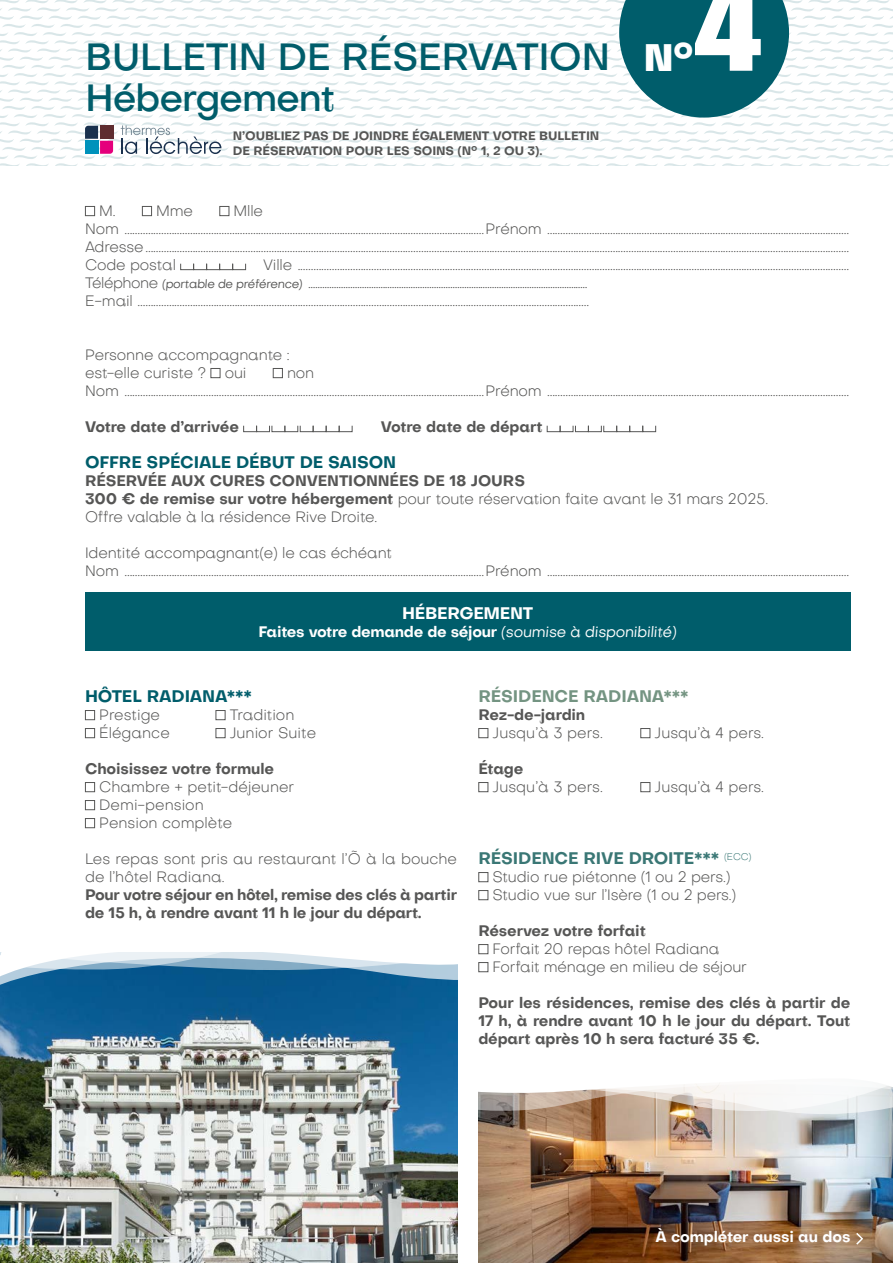
<style>
.page{position:relative;width:893px;height:1263px;background:#fff}
.page>*{position:absolute;margin:0;border:0;box-sizing:border-box;transform-origin:0 0}
.t1{font:800 104.55px "Subjectivity";color:#fff}
.t2{font:500 37.5px/40.5px "Subjectivity";letter-spacing:-.02em;color:#005d6b}
.t3{font:800 37.5px "Subjectivity";color:#fff}
.t4{font:700 16.5px "Subjectivity";letter-spacing:-.01em;color:#005d6b}
.t5{font:700 16.5px "Subjectivity";letter-spacing:-.01em;color:#3a7775}
.t6{font:700 16.5px "Subjectivity";letter-spacing:-.01em;color:#749482}
.t7{font:700 16.5px "Subjectivity";letter-spacing:-.02em;color:#fff}
.t8{font:300 15px/18px "Subjectivity";letter-spacing:-.01em;color:#565655}
.t9{font:300 15px/18px "Subjectivity";letter-spacing:-.03em;color:#565655}
.t10{font:700 15px/18px "Subjectivity";letter-spacing:-.02em;color:#565655}
.t11{font:700 15px "Subjectivity";letter-spacing:-.02em;color:#fff}
.t12{font:700 12px/15px "Subjectivity";letter-spacing:-.01em;color:#565655}
.s1{font-weight:400;font-style:italic;font-size:12px}
.s2{font-weight:700}
.s3{font-weight:400;font-style:italic}
</style>
<div class="page">
<img style="left:478px;top:1120px;width:415px;height:143px">
<svg style="left:457px;top:1066px;width:436px;height:54px"></svg>
<img style="left:0;top:987px;width:457px;height:276px">
<svg style="left:0;top:944px;width:489px;height:43px"></svg>
<svg style="left:0;top:0;width:893px;height:166px"></svg>
<svg style="left:619px;top:0;width:170px;height:118px;background:#297783"></svg>
<div style="left:85px;top:206px;width:10px;height:10px;border:1px solid #565655"></div>
<div style="left:142px;top:206px;width:10px;height:10px;border:1px solid #565655"></div>
<div style="left:219px;top:206px;width:10px;height:10px;border:1px solid #565655"></div>
<div style="left:180px;top:263px;width:14px;height:7px;border:1px solid #565655"></div>
<div style="left:193px;top:263px;width:14px;height:7px;border:1px solid #565655"></div>
<div style="left:206px;top:263px;width:14px;height:7px;border:1px solid #565655"></div>
<div style="left:219px;top:263px;width:14px;height:7px;border:1px solid #565655"></div>
<div style="left:232px;top:263px;width:14px;height:7px;border:1px solid #565655"></div>
<div style="left:210px;top:368px;width:10px;height:10px;border:1px solid #565655"></div>
<div style="left:273px;top:368px;width:10px;height:10px;border:1px solid #565655"></div>
<div style="left:243px;top:425px;width:14px;height:7px;border:1px solid #565655"></div>
<div style="left:256px;top:425px;width:14px;height:7px;border:1px solid #565655"></div>
<div style="left:272px;top:425px;width:13px;height:7px;border:1px solid #565655"></div>
<div style="left:285px;top:425px;width:13px;height:7px;border:1px solid #565655"></div>
<div style="left:300px;top:425px;width:13px;height:7px;border:1px solid #565655"></div>
<div style="left:313px;top:425px;width:13px;height:7px;border:1px solid #565655"></div>
<div style="left:326px;top:425px;width:13px;height:7px;border:1px solid #565655"></div>
<div style="left:339px;top:425px;width:13px;height:7px;border:1px solid #565655"></div>
<div style="left:547px;top:425px;width:13px;height:7px;border:1px solid #565655"></div>
<div style="left:560px;top:425px;width:13px;height:7px;border:1px solid #565655"></div>
<div style="left:575px;top:425px;width:14px;height:7px;border:1px solid #565655"></div>
<div style="left:588px;top:425px;width:14px;height:7px;border:1px solid #565655"></div>
<div style="left:603px;top:425px;width:14px;height:7px;border:1px solid #565655"></div>
<div style="left:616px;top:425px;width:14px;height:7px;border:1px solid #565655"></div>
<div style="left:629px;top:425px;width:14px;height:7px;border:1px solid #565655"></div>
<div style="left:642px;top:425px;width:14px;height:7px;border:1px solid #565655"></div>
<div style="left:85px;top:710px;width:10px;height:10px;border:1px solid #565655"></div>
<div style="left:216px;top:710px;width:9px;height:10px;border:1px solid #565655"></div>
<div style="left:85px;top:728px;width:10px;height:10px;border:1px solid #565655"></div>
<div style="left:216px;top:728px;width:9px;height:10px;border:1px solid #565655"></div>
<div style="left:85px;top:782px;width:10px;height:10px;border:1px solid #565655"></div>
<div style="left:85px;top:800px;width:10px;height:10px;border:1px solid #565655"></div>
<div style="left:85px;top:818px;width:10px;height:10px;border:1px solid #565655"></div>
<svg style="left:85px;top:126px;width:28px;height:28px"></svg>
<svg style="left:121px;top:125px;width:100px;height:29px"></svg>
<div style="left:85px;top:592px;width:765px;height:59px;background:#005d6b"></div>
<div style="left:478px;top:728px;width:10px;height:10px;border:1px solid #565655"></div>
<div style="left:640px;top:728px;width:10px;height:10px;border:1px solid #565655"></div>
<div style="left:478px;top:782px;width:10px;height:10px;border:1px solid #565655"></div>
<div style="left:640px;top:782px;width:10px;height:10px;border:1px solid #565655"></div>
<div style="left:478px;top:872px;width:10px;height:10px;border:1px solid #565655"></div>
<div style="left:478px;top:890px;width:10px;height:10px;border:1px solid #565655"></div>
<div style="left:478px;top:944px;width:10px;height:10px;border:1px solid #565655"></div>
<div style="left:478px;top:962px;width:10px;height:10px;border:1px solid #565655"></div>
<svg style="left:855px;top:1231px;width:9px;height:15px"></svg>
<h1 class="t1" style="left:693px;top:-26px;width:73px">4</h1>
<h2 class="t2" style="left:85px;top:37px;width:527px">BULLETIN DE RÉSERVATION<br>Hébergement</h2>
<h2 class="t3" style="left:643px;top:36px;width:52px">N°</h2>
<p class="t12" style="left:233px;top:128px;width:368px">N’OUBLIEZ PAS DE JOINDRE ÉGALEMENT VOTRE BULLETIN<br>DE RÉSERVATION POUR LES SOINS (N° 1, 2 OU 3).</p>
<p class="t8" style="left:85px;top:202px;width:766px;text-indent:149px">Mlle<br>Nom .........................................................................................................................................Prénom ...................................................................................................................<br>Adresse ............................................................................................................................................................................................................................................................................<br>Code postal</p>
<p class="t8" style="left:99px;top:202px;width:18px">M.</p>
<p class="t8" style="left:156px;top:202px;width:38px">Mme</p>
<p class="t9" style="left:85px;top:256px;width:766px;text-indent:178px">Ville ..................................................................................................................................................................................................................<br>Téléphone <span class="s1">(portable de préférence)</span> ........................................................................................................................<br>E-mail ............................................................................................................................................................................</p>
<p class="t8" style="left:85px;top:346px;width:206px">Personne accompagnante : est-elle curiste ? oui</p>
<p class="t8" style="left:85px;top:364px;width:766px;text-indent:202px">non<br>Nom .........................................................................................................................................Prénom ...................................................................................................................</p>
<p class="t10" style="left:85px;top:418px;width:155px">Votre date d’arrivée</p>
<p class="t10" style="left:381px;top:418px;width:163px">Votre date de départ</p>
<p class="t4" style="left:85px;top:453px;width:313px">OFFRE SPÉCIALE DÉBUT DE SAISON</p>
<p class="t8" style="left:85px;top:472px;width:685px"><span class="s2">RÉSERVÉE AUX CURES CONVENTIONNÉES DE 18 JOURS<br>300 € de remise sur votre hébergement</span> pour toute réservation faite avant le 31 mars 2025.<br>Offre valable à la résidence Rive Droite.</p>
<p class="t8" style="left:85px;top:544px;width:766px">Identité accompagnant(e) le cas échéant<br>Nom .........................................................................................................................................Prénom ...................................................................................................................</p>
<p class="t7" style="left:402px;top:603px;width:132px">HÉBERGEMENT</p>
<p class="t11" style="left:258px;top:623px;width:420px">Faites votre demande de séjour <span class="s3">(soumise à disponibilité)</span></p>
<p class="t4" style="left:85px;top:687px;width:168px">HÔTEL RADIANA***</p>
<p class="t8" style="left:99px;top:706px;width:62px">Prestige</p>
<p class="t8" style="left:230px;top:706px;width:66px">Tradition</p>
<p class="t8" style="left:99px;top:724px;width:72px">Élégance</p>
<p class="t8" style="left:230px;top:724px;width:88px">Junior Suite</p>
<p class="t10" style="left:85px;top:760px;width:191px">Choisissez votre formule</p>
<p class="t8" style="left:99px;top:778px;width:197px">Chambre + petit-déjeuner<br>Demi-pension<br>Pension complète</p>
<p class="t8" style="left:85px;top:850px;width:374px">Les repas sont pris au restaurant l’Õ à la bouche de l’hôtel Radiana.</p>
<p class="t10" style="left:85px;top:886px;width:374px">Pour votre séjour en hôtel, remise des clés à partir de 15 h, à rendre avant 11 h le jour du départ.</p>
<p class="t6" style="left:478px;top:687px;width:212px">RÉSIDENCE RADIANA***</p>
<p class="t10" style="left:478px;top:706px;width:108px">Rez-de-jardin</p>
<p class="t8" style="left:493px;top:724px;width:112px">Jusqu’à 3 pers.</p>
<p class="t8" style="left:655px;top:724px;width:111px">Jusqu’à 4 pers.</p>
<p class="t10" style="left:478px;top:760px;width:47px">Étage</p>
<p class="t8" style="left:493px;top:778px;width:112px">Jusqu’à 3 pers.</p>
<p class="t8" style="left:655px;top:778px;width:111px">Jusqu’à 4 pers.</p>
<p class="t5" style="left:478px;top:849px;width:275px">RÉSIDENCE RIVE DROITE*** <sup>(ECC)</sup></p>
<p class="t8" style="left:493px;top:868px;width:245px">Studio rue piétonne (1 ou 2 pers.)<br>Studio vue sur l’Isère (1 ou 2 pers.)</p>
<p class="t10" style="left:478px;top:922px;width:169px">Réservez votre forfait</p>
<p class="t8" style="left:493px;top:940px;width:256px">Forfait 20 repas hôtel Radiana<br>Forfait ménage en milieu de séjour</p>
<p class="t10" style="left:478px;top:994px;width:374px;text-align:justify">Pour les résidences, remise des clés à partir de 17 h, à rendre avant 10 h le jour du départ. Tout départ après 10 h sera facturé 35 €.</p>
<p class="t11" style="left:655px;top:1228px;width:196px">À compléter aussi au dos</p>
</div>
